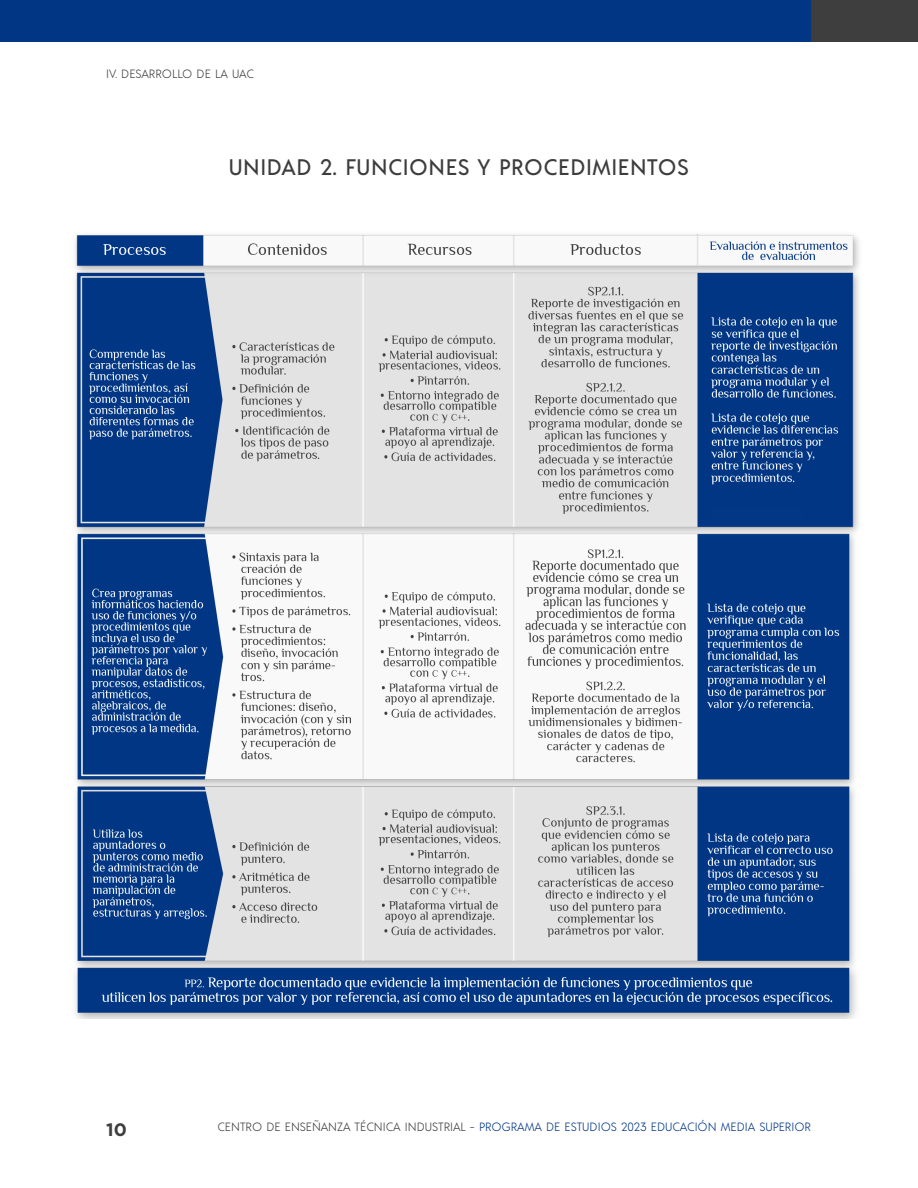
<style>
.page{position:relative;width:918px;height:1188px;background:#fff}
.page>*{position:absolute;margin:0;border:0;box-sizing:border-box;transform-origin:0 0}
.t1{font:500 22.5px "Acre";letter-spacing:.025em;color:#3d3d3d}
.t2{font:700 18px "Gotham";color:#3e3e3e}
.t3{font:300 12px "Acre";color:#003684}
.t4{font:300 12px "Acre";color:#3e3e3e}
.s1{color:#3e3e3e}
</style>
<div class="page">
<div style="left:0;top:0;width:811px;height:42px;background:#003684"></div>
<div style="left:811px;top:0;width:107px;height:42px;background:#3e3e3e"></div>
<img style="left:75px;top:234px;width:784px;height:784px">
<p class="t4" style="left:106px;top:65px;width:149px">IV. DESARROLLO DE LA UAC</p>
<h1 class="t1" style="left:229px;top:151px;width:462px">UNIDAD 2. FUNCIONES Y PROCEDIMIENTOS</h1>
<h2 class="t2" style="left:106px;top:1117px;width:22px">10</h2>
<p class="t3" style="left:217px;top:1119px;width:595px"><span class="s1">CENTRO DE ENSEÑANZA TÉCNICA INDUSTRIAL -</span> PROGRAMA DE ESTUDIOS 2023 EDUCACIÓN MEDIA SUPERIOR</p>
</div>
